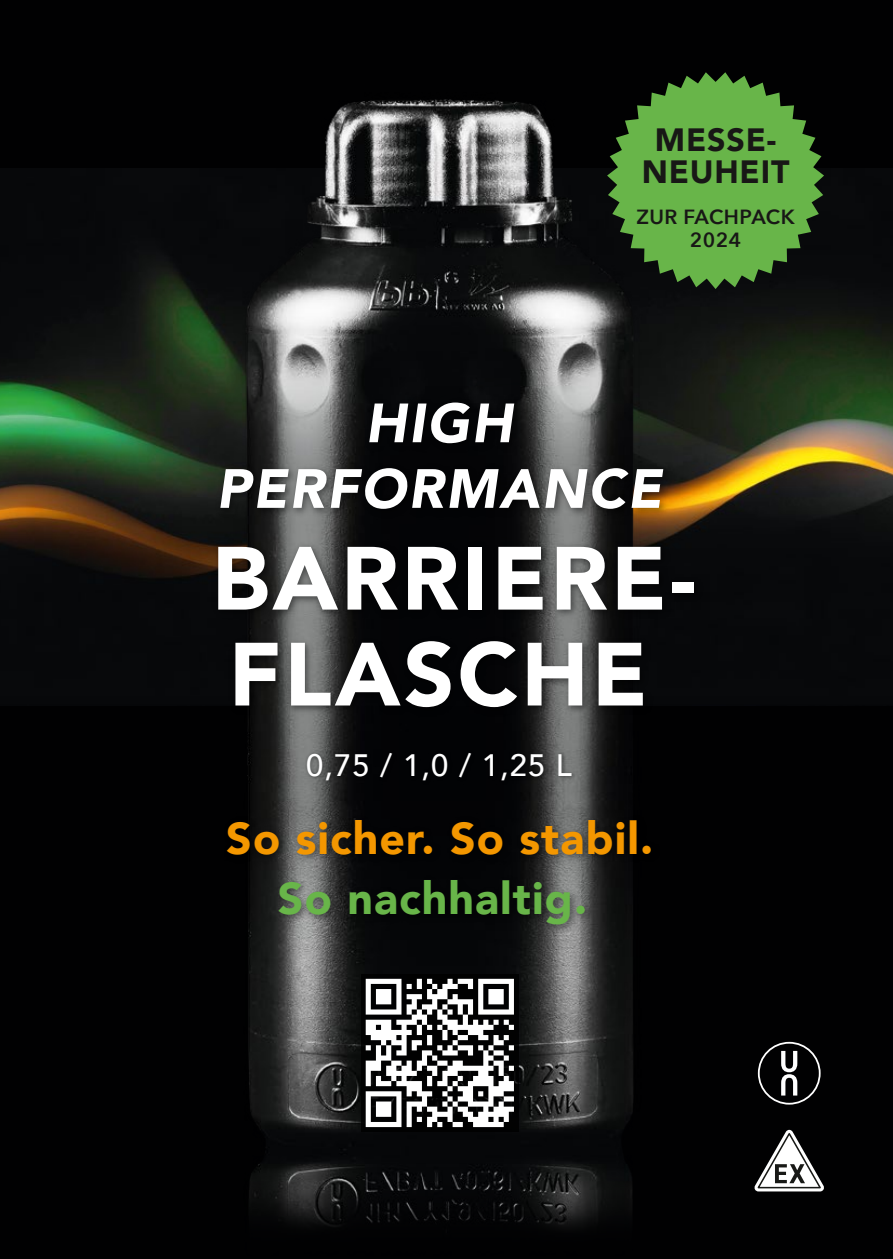
<style>
.page{position:relative;width:893px;height:1259px;background:#010102}
.page>*{position:absolute;margin:0;border:0;box-sizing:border-box;transform-origin:0 0}
.t1{font:italic 900 54.6px/65.7px "Avenir";letter-spacing:.035em;color:#fff;text-align:center}
.t2{font:900 44.7px "Avenir";letter-spacing:.025em;color:#f49700}
.t3{font:900 44.7px "Avenir";letter-spacing:.025em;color:#68b549}
.t4{font:900 32.1px/32.1px "Avenir";letter-spacing:.025em;color:#181716;text-align:center}
.t5{font:500 30.9px "Avenir";color:#fff}
.t6{font:600 20.4px/23.4px "Avenir Next";letter-spacing:.025em;color:#181716;text-align:center}
</style>
<div class="page">
<img style="left:0;top:235px;width:893px;height:348px">
<img style="left:210px;top:99px;width:463px;height:1128px">
<svg style="left:607px;top:72px;width:217px;height:217px;fill:#68b549"></svg>
<img style="left:218px;top:807px;width:448px;height:140px">
<img style="left:211px;top:539px;width:495px;height:180px">
<svg style="left:218px;top:547px;width:120px;height:62px;background:#a9a9a9"></svg>
<svg style="left:347px;top:547px;width:51px;height:62px"></svg>
<svg style="left:408px;top:547px;width:50px;height:62px"></svg>
<div style="left:468px;top:547px;width:14px;height:62px;background:#fff"></div>
<svg style="left:498px;top:547px;width:45px;height:62px;background:#b7b7b8"></svg>
<svg style="left:557px;top:547px;width:50px;height:62px;background:#c3c3c3"></svg>
<svg style="left:618px;top:547px;width:44px;height:62px"></svg>
<div style="left:672px;top:582px;width:22px;height:11px;background:#fff"></div>
<svg style="left:235px;top:643px;width:43px;height:62px;background:#9b9c9b"></svg>
<svg style="left:291px;top:641px;width:160px;height:66px"></svg>
<svg style="left:461px;top:641px;width:56px;height:66px"></svg>
<svg style="left:528px;top:643px;width:54px;height:62px;background:#bfbfbf"></svg>
<svg style="left:599px;top:643px;width:44px;height:62px"></svg>
<img style="left:209px;top:387px;width:468px;height:159px">
<img style="left:302px;top:744px;width:278px;height:52px">
<div style="left:361px;top:974px;width:157px;height:157px;background:#010102"></div>
<svg style="left:366px;top:978px;width:148px;height:149px"></svg>
<div style="left:758px;top:1042px;width:63px;height:62px;border:2px solid #fff;border-radius:50%"></div>
<svg style="left:781px;top:1051px;width:16px;height:44px"></svg>
<svg style="left:754px;top:1129px;width:70px;height:62px"></svg>
<p class="t4" style="left:642px;top:123px;width:149px">MESSE-<br>NEUHEIT</p>
<p class="t6" style="left:636px;top:205px;width:160px">ZUR FACHPACK<br>2024</p>
<p class="t1" style="left:216px;top:390px;width:447px">HIGH<br>PERFORMANCE</p>
<p class="t5" style="left:306px;top:738px;width:267px">0,75 / 1,0 / 1,25 L</p>
<p class="t2" style="left:226px;top:800px;width:429px">So sicher. So stabil.</p>
<p class="t3" style="left:278px;top:860px;width:311px">So nachhaltig.</p>
</div>
